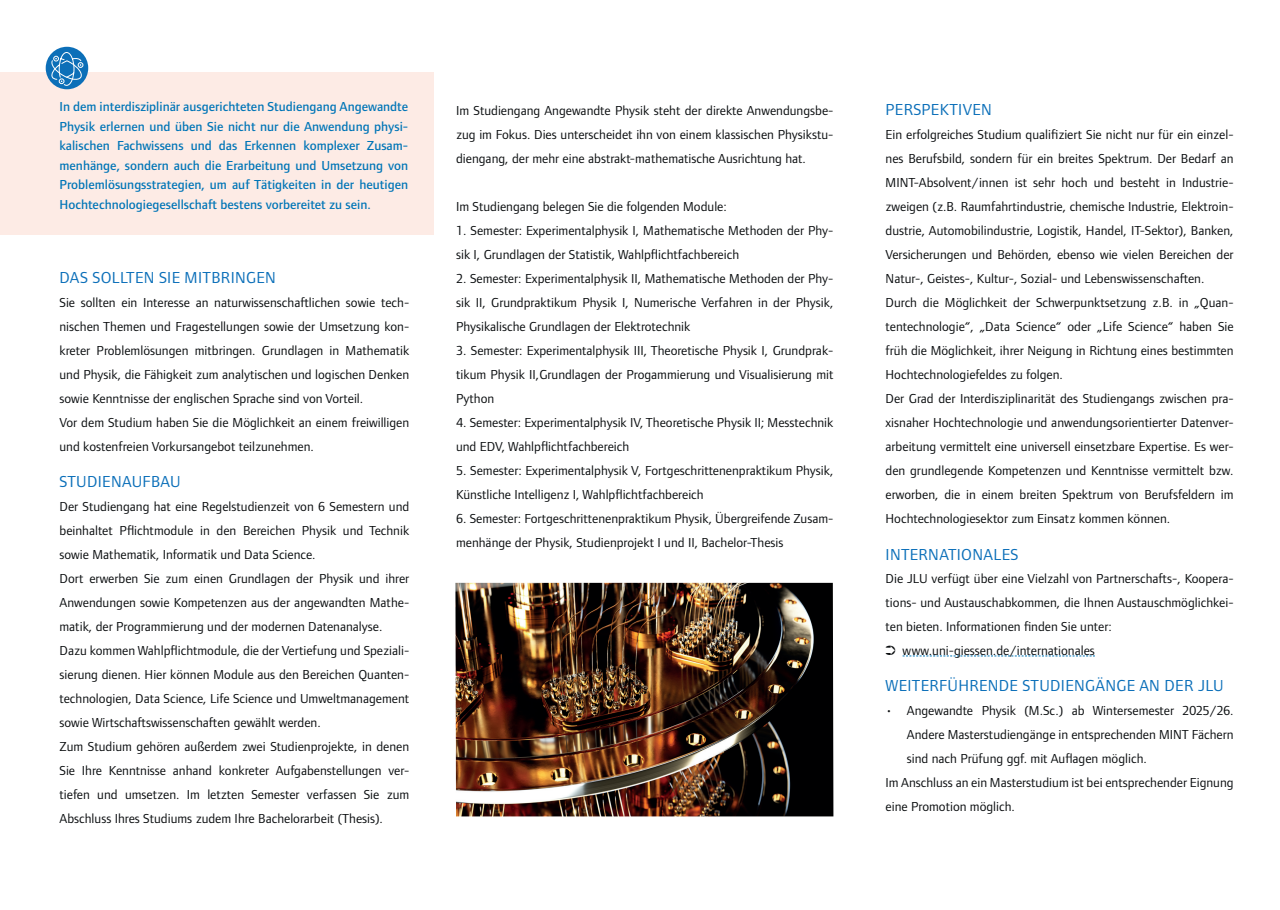
<style>
.page{position:relative;width:1280px;height:910px;background:#fff}
.page>*{position:absolute;margin:0;border:0;box-sizing:border-box;transform-origin:0 0}
.Überschrift{font:16.5px "Foundry Form Sans";letter-spacing:.02em;color:#0b6fb9}
.Copytext_BR_A5{font:16.5px "Foundry Form Sans";letter-spacing:.02em;color:#0b6fb9}
.Copytext_BR_A5-2{font:13.5px/24px "Foundry Form Sans";color:#0b0e10;text-align:justify}
.Kapitelanfang-Infobo{font:500 13.5px/19.5px "Foundry Form Sans";color:#0075b7;text-align:justify}
</style>
<div class="page">
<img style="left:455px;top:583px;width:378px;height:233px">
<div style="left:0;top:72px;width:434px;height:163px;background:#fdebe5"></div>
<div style="left:46px;top:47px;width:42px;height:42px;background:#0c6fb8;border-radius:50%"></div>
<svg style="left:50px;top:52px;width:34px;height:34px"></svg>
<svg style="left:902px;top:656px;width:193px;height:1px"></svg>
<p class="Kapitelanfang-Infobo" style="left:60px;top:97px;width:350px">In dem interdisziplinär ausgerichteten Studiengang Angewandte Physik erlernen und üben Sie nicht nur die Anwendung physi&shy;kalischen Fachwissens und das Erkennen komplexer Zusam&shy;menhänge, sondern auch die Erarbeitung und Umsetzung von Problemlösungsstrategien, um auf Tätigkeiten in der heutigen Hochtechnologiegesellschaft bestens vorbereitet zu sein.</p>
<p class="Überschrift" style="left:60px;top:268px;width:218px">DAS SOLLTEN SIE MITBRINGEN</p>
<p class="Copytext_BR_A5-2" style="left:60px;top:290px;width:351px">Sie sollten ein Interesse an naturwissenschaftlichen sowie tech&shy;nischen Themen und Fragestellungen sowie der Umsetzung kon&shy;kreter Problemlösungen mitbringen. Grundlagen in Mathematik und Physik, die Fähigkeit zum analytischen und logischen Denken sowie Kenntnisse der englischen Sprache sind von Vorteil.</p>
<p class="Copytext_BR_A5-2" style="left:60px;top:410px;width:351px">Vor dem Studium haben Sie die Möglichkeit an einem freiwilligen und kostenfreien Vorkursangebot teilzunehmen.</p>
<p class="Copytext_BR_A5" style="left:60px;top:472px;width:123px">STUDIENAUFBAU</p>
<p class="Copytext_BR_A5-2" style="left:60px;top:494px;width:351px">Der Studiengang hat eine Regelstudienzeit von 6 Semestern und beinhaltet Pflichtmodule in den Bereichen Physik und Technik sowie Mathematik, Informatik und Data Science.</p>
<p class="Copytext_BR_A5-2" style="left:60px;top:566px;width:351px">Dort erwerben Sie zum einen Grundlagen der Physik und ihrer Anwendungen sowie Kompetenzen aus der angewandten Mathe&shy;matik, der Programmierung und der modernen Datenanalyse.</p>
<p class="Copytext_BR_A5-2" style="left:60px;top:638px;width:351px">Dazu kommen Wahlpflichtmodule, die der Vertiefung und Speziali&shy;sierung dienen. Hier können Module aus den Bereichen Quanten&shy;technologien, Data Science, Life Science und Umweltmanagement sowie Wirtschaftswissenschaften gewählt werden.</p>
<p class="Copytext_BR_A5-2" style="left:60px;top:734px;width:351px">Zum Studium gehören außerdem zwei Studienprojekte, in denen Sie Ihre Kenntnisse anhand konkreter Aufgabenstellungen ver&shy;tiefen und umsetzen. Im letzten Semester verfassen Sie zum Abschluss Ihres Studiums zudem Ihre Bachelorarbeit (Thesis).</p>
<p class="Copytext_BR_A5-2" style="left:456px;top:98px;width:379px">Im Studiengang Angewandte Physik steht der direkte Anwendungsbe&shy;zug im Fokus. Dies unterscheidet ihn von einem klassischen Physikstu&shy;diengang, der mehr eine abstrakt-mathematische Ausrichtung hat.</p>
<p class="Copytext_BR_A5-2" style="left:456px;top:194px;width:272px">Im Studiengang belegen Sie die folgenden Module:</p>
<p class="Copytext_BR_A5-2" style="left:456px;top:218px;width:379px">1. Semester: Experimentalphysik I, Mathematische Methoden der Phy&shy;sik I, Grundlagen der Statistik, Wahlpflichtfachbereich</p>
<p class="Copytext_BR_A5-2" style="left:456px;top:266px;width:379px">2. Semester: Experimentalphysik II, Mathematische Methoden der Phy&shy;sik II, Grundpraktikum Physik I, Numerische Verfahren in der Physik, Physikalische Grundlagen der Elektrotechnik</p>
<p class="Copytext_BR_A5-2" style="left:456px;top:338px;width:379px">3. Semester: Experimentalphysik III, Theoretische Physik I, Grundprak&shy;tikum Physik II,Grundlagen der Progammierung und Visualisierung mit Python</p>
<p class="Copytext_BR_A5-2" style="left:456px;top:410px;width:379px">4. Semester: Experimentalphysik IV, Theoretische Physik II; Messtechnik und EDV, Wahlpflichtfachbereich</p>
<p class="Copytext_BR_A5-2" style="left:456px;top:458px;width:379px">5. Semester: Experimentalphysik V, Fortgeschrittenenpraktikum Physik,<br>Künstliche Intelligenz I, Wahlpflichtfachbereich</p>
<p class="Copytext_BR_A5-2" style="left:456px;top:506px;width:379px">6. Semester: Fortgeschrittenenpraktikum Physik, Übergreifende Zusam&shy;menhänge der Physik, Studienprojekt I und II, Bachelor-Thesis</p>
<p class="Copytext_BR_A5" style="left:885px;top:100px;width:108px">PERSPEKTIVEN</p>
<p class="Copytext_BR_A5-2" style="left:885px;top:122px;width:350px">Ein erfolgreiches Studium qualifiziert Sie nicht nur für ein einzel&shy;nes Berufsbild, sondern für ein breites Spektrum. Der Bedarf an MINT-Absolvent/innen ist sehr hoch und besteht in Industrie&shy;zweigen (z.B. Raumfahrtindustrie, chemische Industrie, Elektroin&shy;dustrie, Automobilindustrie, Logistik, Handel, IT-Sektor), Banken, Versicherungen und Behörden, ebenso wie vielen Bereichen der Natur-, Geistes-, Kultur-, Sozial- und Lebenswissenschaften.</p>
<p class="Copytext_BR_A5-2" style="left:885px;top:290px;width:350px">Durch die Möglichkeit der Schwerpunktsetzung z.B. in „Quan&shy;tentechnologie“, „Data Science“ oder „Life Science“ haben Sie früh die Möglichkeit, ihrer Neigung in Richtung eines bestimmten Hochtechnologiefeldes zu folgen.</p>
<p class="Copytext_BR_A5-2" style="left:885px;top:386px;width:350px">Der Grad der Interdisziplinarität des Studiengangs zwischen pra&shy;xisnaher Hochtechnologie und anwendungsorientierter Datenver&shy;arbeitung vermittelt eine universell einsetzbare Expertise. Es wer&shy;den grundlegende Kompetenzen und Kenntnisse vermittelt bzw. erworben, die in einem breiten Spektrum von Berufsfeldern im Hochtechnologiesektor zum Einsatz kommen können.</p>
<p class="Überschrift" style="left:885px;top:545px;width:134px">INTERNATIONALES</p>
<p class="Copytext_BR_A5-2" style="left:885px;top:566px;width:350px">Die JLU verfügt über eine Vielzahl von Partnerschafts-, Koopera&shy;tions- und Austauschabkommen, die Ihnen Austauschmöglichkei&shy;ten bieten. Informationen finden Sie unter:</p>
<p class="Copytext_BR_A5-2" style="left:885px;top:638px;width:211px">➲ www.uni-giessen.de/internationales</p>
<p class="Überschrift" style="left:885px;top:676px;width:340px">WEITERFÜHRENDE STUDIENGÄNGE AN DER JLU</p>
<p class="Copytext_BR_A5-2" style="left:907px;top:698px;width:328px;text-indent:-21px">• Angewandte Physik (M.Sc.) ab Wintersemester 2025/26.<br>Andere Masterstudiengänge in entsprechenden MINT Fächern sind nach Prüfung ggf. mit Auflagen möglich.</p>
<p class="Copytext_BR_A5-2" style="left:885px;top:770px;width:350px">Im Anschluss an ein Masterstudium ist bei entsprechender Eignung eine Promotion möglich.</p>
</div>
